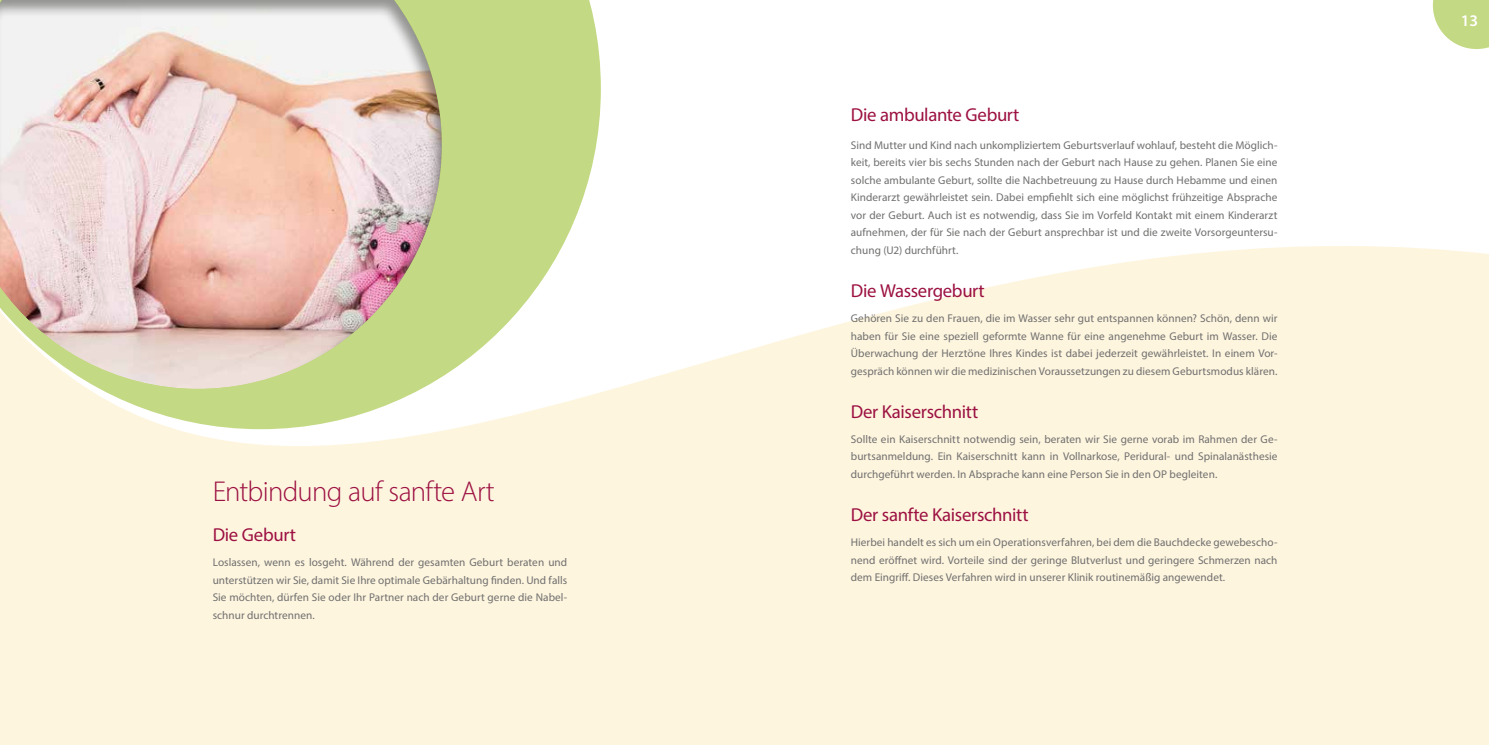
<style>
.page{position:relative;width:1489px;height:745px;background:#fff}
.page>*{position:absolute;margin:0;border:0;box-sizing:border-box;transform-origin:0 0}
.t1{font:300 28.75px "Myriad Pro";letter-spacing:-.025em;color:#9c1142}
.t2{font:18.75px "Myriad Pro";letter-spacing:-.015em;color:#9c1142}
.t3{font:600 16.25px "Myriad Pro";color:#fff}
.t4{font:11.25px/17.5px "Myriad Pro";letter-spacing:.005em;color:#6f6f6e;text-align:justify}
</style>
<div class="page">
<svg style="left:1432px;top:0;width:56px;height:49px"></svg>
<div style="left:0;top:246px;width:1488px;height:498px;background:#fef5df"></div>
<svg style="left:0;top:0;width:601px;height:429px;fill:#c4d983"></svg>
<div style="left:0;top:0;width:442px;height:389px;background:#000;opacity:.4"></div>
<h1 class="t1" style="left:213px;top:474px;width:283px">Entbindung auf sanfte Art</h1>
<h2 class="t2" style="left:213px;top:523px;width:85px">Die Geburt</h2>
<p class="t4" style="left:213px;top:553px;width:356px">Loslassen, wenn es losgeht. Während der gesamten Geburt beraten und unterstützen wir Sie, damit Sie Ihre optimale Gebärhaltung finden. Und falls Sie möchten, dürfen Sie oder Ihr Partner nach der Geburt gerne die Nabel&shy;schnur durchtrennen.</p>
<h2 class="t2" style="left:850px;top:103px;width:170px">Die ambulante Geburt</h2>
<p class="t4" style="left:850px;top:136px;width:428px">Sind Mutter und Kind nach unkompliziertem Geburtsverlauf wohlauf, besteht die Möglich&shy;keit, bereits vier bis sechs Stunden nach der Geburt nach Hause zu gehen. Planen Sie eine solche ambulante Geburt, sollte die Nachbetreuung zu Hause durch Hebamme und einen Kinderarzt gewährleistet sein. Dabei empfiehlt sich eine möglichst frühzeitige Absprache vor der Geburt. Auch ist es notwendig, dass Sie im Vorfeld Kontakt mit einem Kinderarzt aufnehmen, der für Sie nach der Geburt ansprechbar ist und die zweite Vorsorgeuntersu&shy;chung (U2) durchführt.</p>
<h2 class="t2" style="left:850px;top:279px;width:135px">Die Wassergeburt</h2>
<p class="t4" style="left:850px;top:309px;width:428px">Gehören Sie zu den Frauen, die im Wasser sehr gut entspannen können? Schön, denn wir haben für Sie eine speziell geformte Wanne für eine angenehme Geburt im Wasser. Die Überwachung der Herztöne Ihres Kindes ist dabei jederzeit gewährleistet. In einem Vor&shy;gespräch können wir die medizinischen Voraussetzungen zu diesem Geburtsmodus klären.</p>
<h2 class="t2" style="left:850px;top:400px;width:129px">Der Kaiserschnitt</h2>
<p class="t4" style="left:850px;top:430px;width:428px">Sollte ein Kaiserschnitt notwendig sein, beraten wir Sie gerne vorab im Rahmen der Ge&shy;burtsanmeldung. Ein Kaiserschnitt kann in Vollnarkose, Peridural- und Spinalanästhesie durchgeführt werden. In Absprache kann eine Person Sie in den OP begleiten.</p>
<h2 class="t2" style="left:850px;top:503px;width:179px">Der sanfte Kaiserschnitt</h2>
<p class="t4" style="left:850px;top:533px;width:428px">Hierbei handelt es sich um ein Operationsverfahren, bei dem die Bauchdecke gewebescho&shy;nend eröffnet wird. Vorteile sind der geringe Blutverlust und geringere Schmerzen nach dem Eingriff. Dieses Verfahren wird in unserer Klinik routinemäßig angewendet.</p>
<h3 class="t3" style="left:1460px;top:11px;width:19px">13</h3>
</div>
